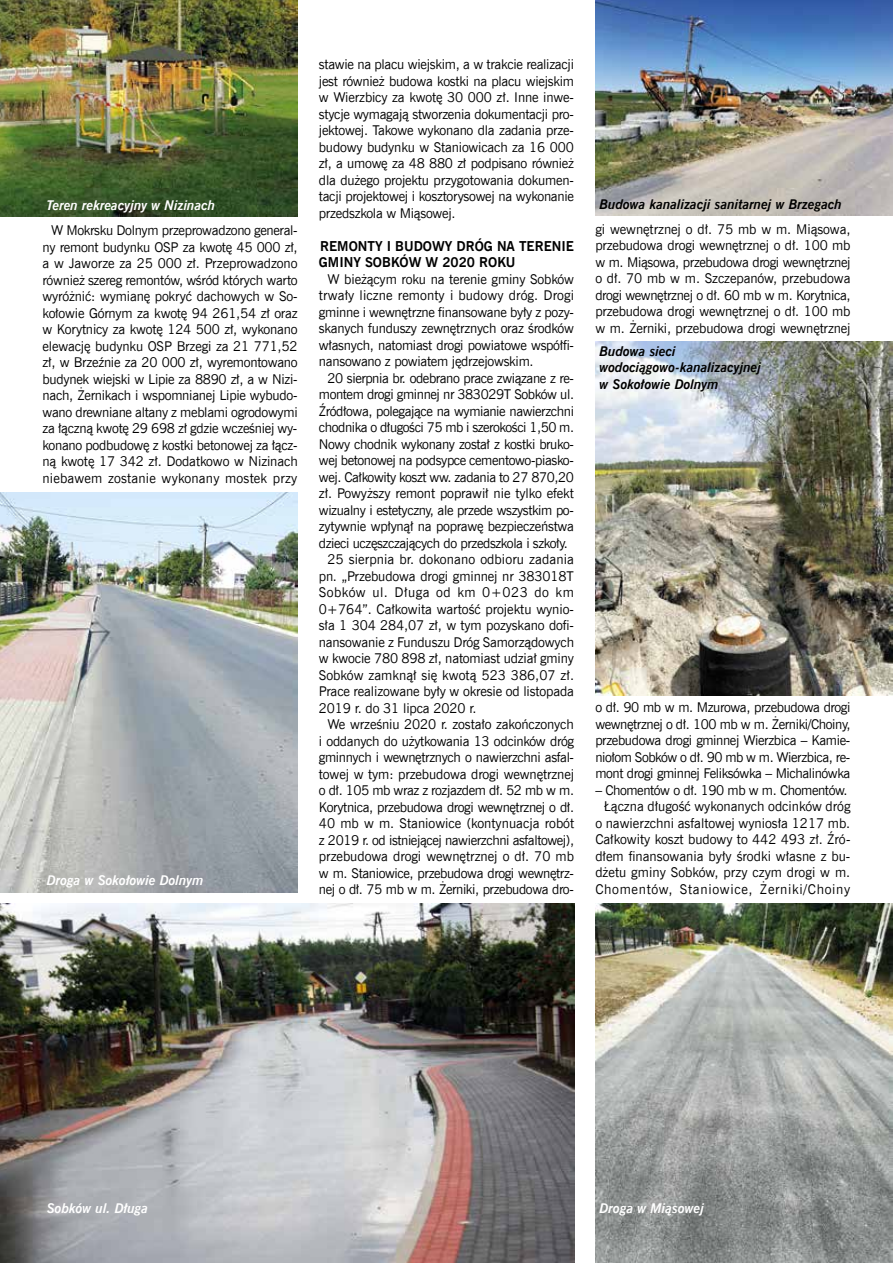
<style>
.page{position:relative;width:893px;height:1263px;background:#fff}
.page>*{position:absolute;margin:0;border:0;box-sizing:border-box;transform-origin:0 0}
.t1{font:13.5px/16.5px "News Goth EU";letter-spacing:-.02em;color:#000;text-align:justify}
.t2{font:13.5px/16.5px "News Goth EU";color:#000;text-align:right}
.t3{font:italic 700 13.5px/16.5px "News Goth EU";color:#000}
.t4{font:italic 700 13.5px "News Goth EU";color:#fff}
.t5{font:700 13.5px/16.5px "News Goth EU";color:#000}
.t6{font:13.5px "News Goth EU";letter-spacing:.01em;color:#000}
.t7{font:13.5px "News Goth EU";letter-spacing:.035em;color:#000}
</style>
<div class="page">
<img style="left:0;top:0;width:298px;height:217px">
<img style="left:0;top:903px;width:574px;height:360px">
<img style="left:595px;top:903px;width:298px;height:360px">
<img style="left:0;top:492px;width:298px;height:400px">
<img style="left:595px;top:0;width:298px;height:216px">
<img style="left:595px;top:342px;width:298px;height:354px">
<p class="t4" style="left:47px;top:196px;width:170px">Teren rekreacyjny w Nizinach</p>
<p class="t1" style="left:43px;top:222px;width:257px;text-indent:9px">W Mokrsku Dolnym przeprowadzono general&shy;ny remont budynku OSP za kwotę 45 000 zł, a w Jaworze za 25 000 zł. Przeprowadzono również szereg remontów, wśród których warto wyróżnić: wymianę pokryć dachowych w So&shy;kołowie Górnym za kwotę 94 261,54 zł oraz w Korytnicy za kwotę 124 500 zł, wykonano elewację budynku OSP Brzegi za 21 771,52 zł, w Brzeźnie za 20 000 zł, wyremontowano budynek wiejski w Lipie za 8890 zł, a w Nizi&shy;nach, Żernikach i wspomnianej Lipie wybudo&shy;wano drewniane altany z meblami ogrodowymi za łączną kwotę 29 698 zł gdzie wcześniej wy&shy;konano podbudowę z kostki betonowej za łącz&shy;ną kwotę 17 342 zł. Dodatkowo w Nizinach niebawem zostanie wykonany mostek przy</p>
<p class="t4" style="left:47px;top:872px;width:158px">Droga w Sokołowie Dolnym</p>
<p class="t1" style="left:319px;top:57px;width:257px">stawie na placu wiejskim, a w trakcie realizacji jest również budowa kostki na placu wiejskim w Wierzbicy za kwotę 30 000 zł. Inne inwe&shy;stycje wymagają stworzenia dokumentacji pro&shy;jektowej. Takowe wykonano dla zadania prze&shy;budowy budynku w Staniowicach za 16 000 zł, a umowę za 48 880 zł podpisano również dla dużego projektu przygotowania dokumen&shy;tacji projektowej i kosztorysowej na wykonanie przedszkola w Miąsowej.</p>
<p class="t5" style="left:319px;top:238px;width:257px">REMONTY I BUDOWY DRÓG NA TERENIE<br>GMINY SOBKÓW W 2020 ROKU</p>
<p class="t1" style="left:319px;top:271px;width:257px;text-indent:9px">W bieżącym roku na terenie gminy Sobków trwały liczne remonty i budowy dróg. Drogi gminne i wewnętrzne finansowane były z pozy&shy;skanych funduszy zewnętrznych oraz środków własnych, natomiast drogi powiatowe współfi&shy;nansowano z powiatem jędrzejowskim.</p>
<p class="t1" style="left:327px;top:370px;width:248px">20 sierpnia br. odebrano prace związane z re-</p>
<p class="t1" style="left:319px;top:386px;width:257px">montem drogi gminnej nr 383029T Sobków ul.</p>
<p class="t1" style="left:319px;top:403px;width:257px">Źródłowa, polegające na wymianie nawierzchni</p>
<p class="t1" style="left:319px;top:419px;width:257px">chodnika o długości 75 mb i szerokości 1,50 m.</p>
<p class="t1" style="left:319px;top:436px;width:257px">Nowy chodnik wykonany został z kostki bruko-</p>
<p class="t1" style="left:319px;top:452px;width:257px">wej betonowej na podsypce cementowo-piasko-</p>
<p class="t1" style="left:319px;top:469px;width:257px">wej. Całkowity koszt ww. zadania to 27 870,20</p>
<p class="t1" style="left:319px;top:485px;width:256px">zł. Powyższy remont poprawił nie tylko efekt</p>
<p class="t1" style="left:319px;top:502px;width:257px">wizualny i estetyczny, ale przede wszystkim po-</p>
<p class="t1" style="left:319px;top:518px;width:257px">zytywnie wpłynął na poprawę bezpieczeństwa</p>
<p class="t1" style="left:319px;top:535px;width:250px">dzieci uczęszczających do przedszkola i szkoły.</p>
<p class="t6" style="left:327px;top:551px;width:248px">25 sierpnia br. dokonano odbioru zadania</p>
<p class="t1" style="left:319px;top:568px;width:256px">pn. „Przebudowa drogi gminnej nr 383018T</p>
<p class="t7" style="left:319px;top:584px;width:256px">Sobków ul. Długa od km 0+023 do km</p>
<p class="t1" style="left:319px;top:601px;width:257px">0+764”. Całkowita wartość projektu wynio-</p>
<p class="t1" style="left:319px;top:617px;width:257px">sła 1 304 284,07 zł, w tym pozyskano dofi-</p>
<p class="t1" style="left:319px;top:634px;width:257px">nansowanie z Funduszu Dróg Samorządowych</p>
<p class="t1" style="left:319px;top:650px;width:257px">w kwocie 780 898 zł, natomiast udział gminy</p>
<p class="t2" style="left:319px;top:667px;width:257px">Sobków zamknął się kwotą 523 386,07 zł.</p>
<p class="t1" style="left:319px;top:683px;width:257px">Prace realizowane były w okresie od listopada</p>
<p class="t1" style="left:319px;top:700px;width:159px">2019 r. do 31 lipca 2020 r.</p>
<p class="t1" style="left:327px;top:716px;width:248px">We wrześniu 2020 r. zostało zakończonych</p>
<p class="t1" style="left:319px;top:733px;width:257px">i oddanych do użytkowania 13 odcinków dróg</p>
<p class="t1" style="left:319px;top:749px;width:257px">gminnych i wewnętrznych o nawierzchni asfal-</p>
<p class="t1" style="left:319px;top:766px;width:257px">towej w tym: przebudowa drogi wewnętrznej</p>
<p class="t1" style="left:319px;top:782px;width:257px">o dł. 105 mb wraz z rozjazdem dł. 52 mb w m.</p>
<p class="t1" style="left:319px;top:799px;width:257px">Korytnica, przebudowa drogi wewnętrznej o dł.</p>
<p class="t2" style="left:319px;top:815px;width:257px">40 mb w m. Staniowice (kontynuacja robót</p>
<p class="t1" style="left:319px;top:832px;width:257px">z 2019 r. od istniejącej nawierzchni asfaltowej),</p>
<p class="t1" style="left:319px;top:848px;width:257px">przebudowa drogi wewnętrznej o dł. 70 mb</p>
<p class="t1" style="left:319px;top:865px;width:257px">w m. Staniowice, przebudowa drogi wewnętrz-</p>
<p class="t1" style="left:319px;top:881px;width:257px">nej o dł. 75 mb w m. Żerniki, przebudowa dro-</p>
<p class="t3" style="left:600px;top:196px;width:244px">Budowa kanalizacji sanitarnej w Brzegach</p>
<p class="t1" style="left:595px;top:221px;width:257px">gi wewnętrznej o dł. 75 mb w m. Miąsowa, przebudowa drogi wewnętrznej o dł. 100 mb w m. Miąsowa, przebudowa drogi wewnętrznej o dł. 70 mb w m. Szczepanów, przebudowa drogi wewnętrznej o dł. 60 mb w m. Korytnica, przebudowa drogi wewnętrznej o dł. 100 mb w m. Żerniki, przebudowa drogi wewnętrznej</p>
<p class="t3" style="left:600px;top:343px;width:163px">Budowa sieci wodociągowo-kanalizacyjnej w Sokołowie Dolnym</p>
<p class="t1" style="left:595px;top:700px;width:257px">o dł. 90 mb w m. Mzurowa, przebudowa drogi wewnętrznej o dł. 100 mb w m. Żerniki/Choiny, przebudowa drogi gminnej Wierzbica – Kamie&shy;niołom Sobków o dł. 90 mb w m. Wierzbica, re&shy;mont drogi gminnej Feliksówka – Michalinówka</p>
<p class="t2" style="left:595px;top:782px;width:257px">– Chomentów o dł. 190 mb w m. Chomentów.<br>Łączna długość wykonanych odcinków dróg o nawierzchni asfaltowej wyniosła 1217 mb.<br>Całkowity koszt budowy to 442 493 zł. Źró&shy;dłem finansowania były środki własne z bu&shy;dżetu gminy Sobków, przy czym drogi w m.<br>Chomentów, Staniowice, Żerniki/Choiny</p>
<p class="t4" style="left:47px;top:1200px;width:103px">Sobków ul. Długa</p>
<p class="t4" style="left:600px;top:1200px;width:106px">Droga w Miąsowej</p>
</div>
